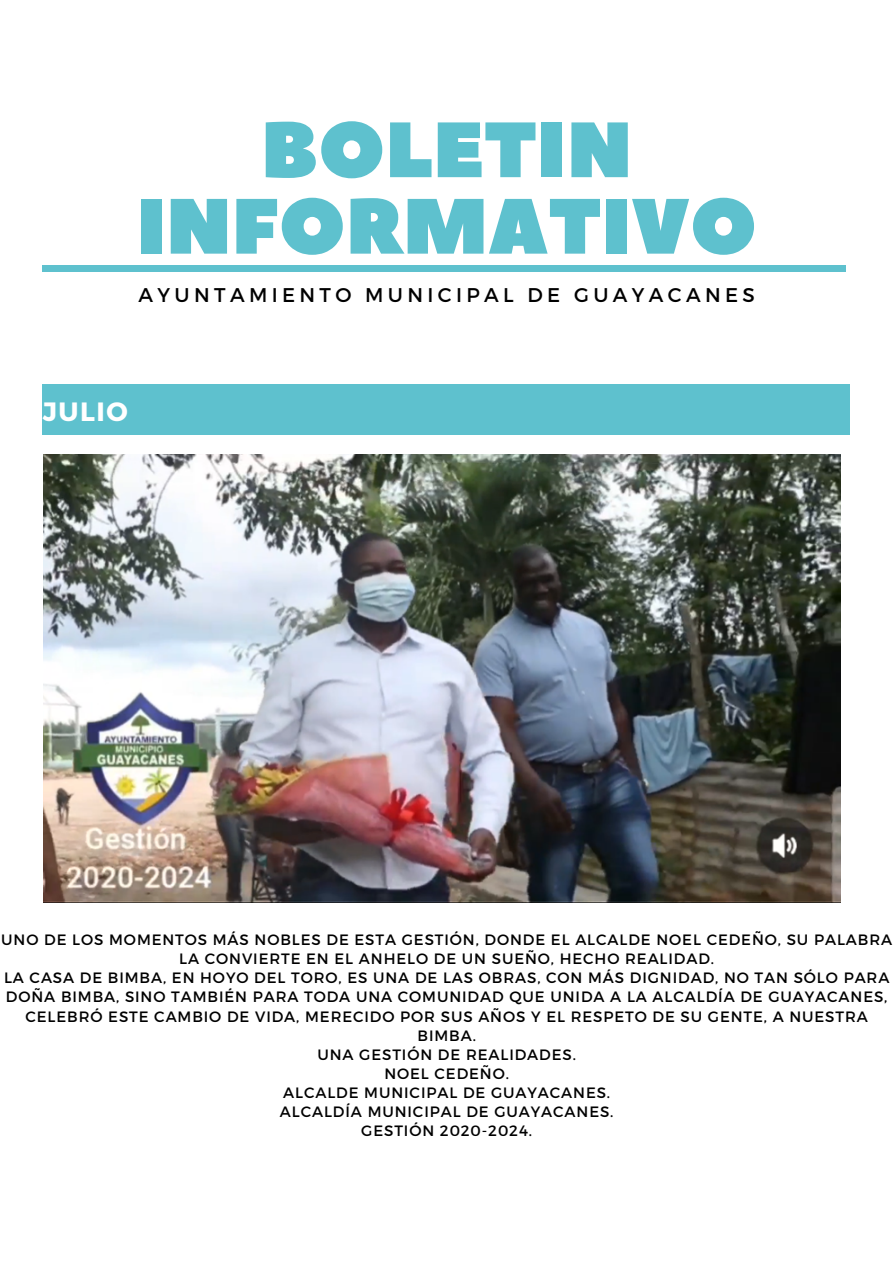
<style>
.page{position:relative;width:893px;height:1264px;background:#fff}
.page>*{position:absolute;margin:0;border:0;box-sizing:border-box;transform-origin:0 0}
.t1{font:78.15px/76.5px "Peace Sans";color:#5ec1ce;text-align:center}
.t2{font:700 26.4px "Montserrat";letter-spacing:.06em;color:#fff}
.t3{font:19.8px "Montserrat";letter-spacing:.22em;color:#000}
.t4{font:15px/19px "Montserrat";letter-spacing:.06em;color:#000;text-align:center}
</style>
<div class="page">
<div style="left:43px;top:265px;width:802px;height:6px;background:#5ec1ce"></div>
<div style="left:43px;top:385px;width:807px;height:50px;background:#5ec1ce"></div>
<img style="left:43px;top:454px;width:797px;height:448px">
<p class="t1" style="left:136px;top:114px;width:622px">BOLETIN<br>INFORMATIVO</p>
<p class="t3" style="left:139px;top:282px;width:617px">AYUNTAMIENTO MUNICIPAL DE GUAYACANES</p>
<p class="t2" style="left:43px;top:394px;width:87px">JULIO</p>
<p class="t4" style="left:1px;top:929px;width:892px">UNO DE LOS MOMENTOS MÁS NOBLES DE ESTA GESTIÓN, DONDE EL ALCALDE NOEL CEDEÑO, SU PALABRA<br>LA CONVIERTE EN EL ANHELO DE UN SUEÑO, HECHO REALIDAD.</p>
<p class="t4" style="left:4px;top:967px;width:886px">LA CASA DE BIMBA, EN HOYO DEL TORO, ES UNA DE LAS OBRAS, CON MÁS DIGNIDAD, NO TAN SÓLO PARA DOÑA BIMBA, SINO TAMBIÉN PARA TODA UNA COMUNIDAD QUE UNIDA A LA ALCALDÍA DE GUAYACANES, CELEBRÓ ESTE CAMBIO DE VIDA, MERECIDO POR SUS AÑOS Y EL RESPETO DE SU GENTE, A NUESTRA BIMBA.</p>
<p class="t4" style="left:317px;top:1044px;width:260px">UNA GESTIÓN DE REALIDADES.</p>
<p class="t4" style="left:384px;top:1063px;width:126px">NOEL CEDEÑO.</p>
<p class="t4" style="left:283px;top:1082px;width:328px">ALCALDE MUNICIPAL DE GUAYACANES.</p>
<p class="t4" style="left:280px;top:1101px;width:335px">ALCALDÍA MUNICIPAL DE GUAYACANES.</p>
<p class="t4" style="left:361px;top:1120px;width:172px">GESTIÓN 2020-2024.</p>
</div>
